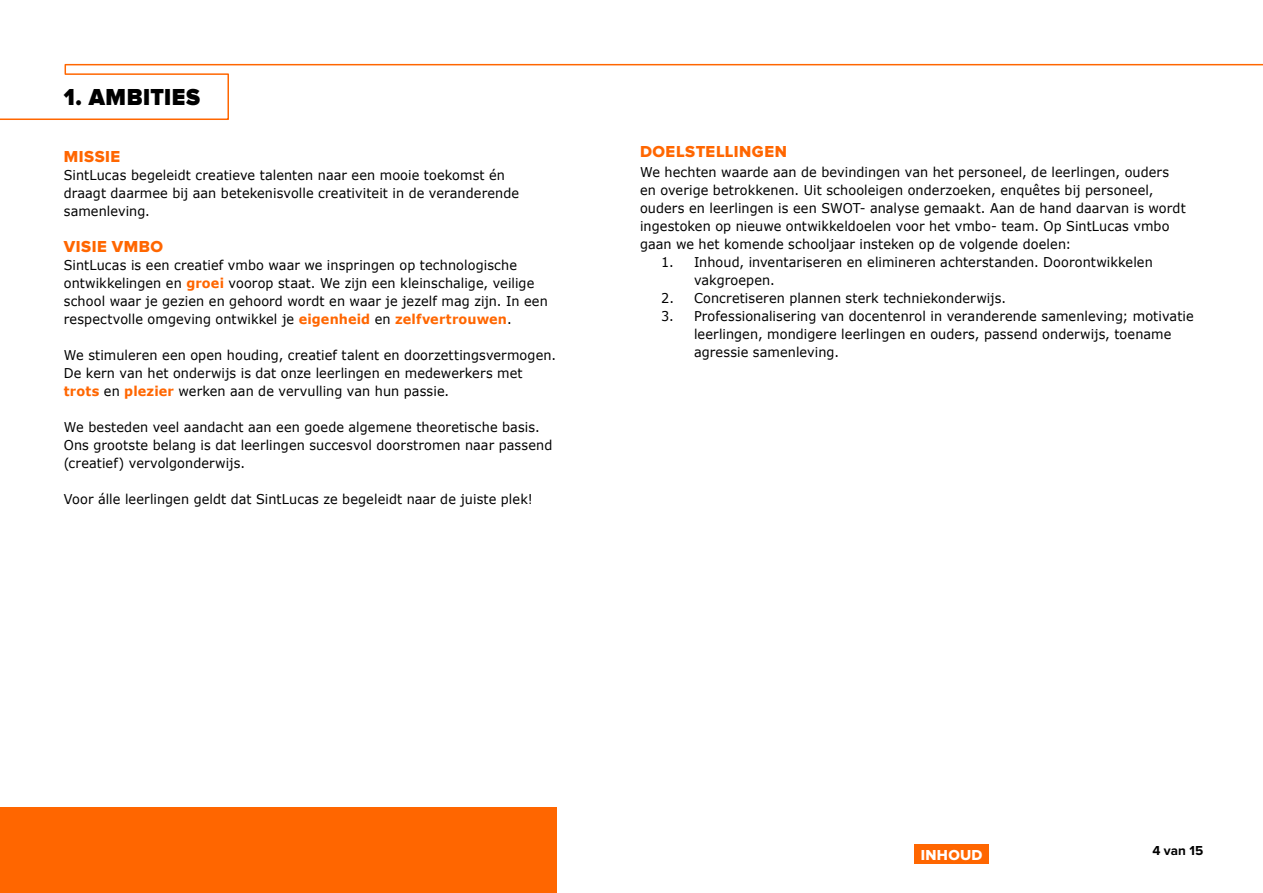
<style>
.page{position:relative;width:1263px;height:893px;background:#fff}
.page>*{position:absolute;margin:0;border:0;box-sizing:border-box;transform-origin:0 0}
.t1{font:900 24px "Proxima Nova";letter-spacing:.025em;color:#000;scale:.95 1}
.t2{font:16.5px "Proxima Nova Extrabld";letter-spacing:.03em;color:#f60}
.t3{font:15px "Proxima Nova Extrabld";letter-spacing:.02em;color:#fff}
.t4{font:13.5px/18px "Verdana";letter-spacing:.005em;color:#000;scale:.95 1}
.t5{font:700 13.5px "Proxima Nova";color:#000}
.s1{font-weight:700;color:#f60}
</style>
<div class="page">
<div style="left:0;top:808px;width:557px;height:85px;background:#f60"></div>
<svg style="left:0;top:63px;width:1263px;height:57px"></svg>
<div style="left:914px;top:845px;width:75px;height:19px;background:#f60"></div>
<h1 class="t1" style="left:64px;top:83px;width:145px">1. AMBITIES</h1>
<p class="t2" style="left:64px;top:147px;width:58px">MISSIE</p>
<p class="t4" style="left:64px;top:166px;width:481px">SintLucas begeleidt creatieve talenten naar een mooie toekomst én draagt daarmee bij aan betekenisvolle creativiteit in de veranderende samenleving.</p>
<p class="t2" style="left:64px;top:237px;width:101px">VISIE VMBO</p>
<p class="t4" style="left:64px;top:256px;width:511px">SintLucas is een creatief vmbo waar we inspringen op technologische ontwikkelingen en <span class="s1">groei</span> voorop staat. We zijn een kleinschalige, veilige school waar je gezien en gehoord wordt en waar je jezelf mag zijn. In een respectvolle omgeving ontwikkel je <span class="s1">eigenheid</span> en <span class="s1">zelfvertrouwen</span>.</p>
<p class="t4" style="left:64px;top:346px;width:520px">We stimuleren een open houding, creatief talent en doorzettingsvermogen.<br>De kern van het onderwijs is dat onze leerlingen en medewerkers met <span class="s1">trots</span> en <span class="s1">plezier</span> werken aan de vervulling van hun passie.</p>
<p class="t4" style="left:64px;top:418px;width:516px">We besteden veel aandacht aan een goede algemene theoretische basis.<br>Ons grootste belang is dat leerlingen succesvol doorstromen naar passend (creatief) vervolgonderwijs.</p>
<p class="t4" style="left:64px;top:490px;width:495px">Voor álle leerlingen geldt dat SintLucas ze begeleidt naar de juiste plek!</p>
<p class="t2" style="left:640px;top:142px;width:149px">DOELSTELLINGEN</p>
<p class="t4" style="left:640px;top:163px;width:576px">We hechten waarde aan de bevindingen van het personeel, de leerlingen, ouders en overige betrokkenen. Uit schooleigen onderzoeken, enquêtes bij personeel, ouders en leerlingen is een SWOT- analyse gemaakt. Aan de hand daarvan is wordt ingestoken op nieuwe ontwikkeldoelen voor het vmbo- team. Op SintLucas vmbo gaan we het komende schooljaar insteken op de volgende doelen:</p>
<p class="t4" style="left:694px;top:253px;width:484px;text-indent:-33px">1. Inhoud, inventariseren en elimineren achterstanden. Doorontwikkelen vakgroepen.</p>
<p class="t4" style="left:661px;top:289px;width:365px">2. Concretiseren plannen sterk techniekonderwijs.</p>
<p class="t4" style="left:694px;top:307px;width:528px;text-indent:-33px">3. Professionalisering van docentenrol in veranderende samenleving; motivatie leerlingen, mondigere leerlingen en ouders, passend onderwijs, toename agressie samenleving.</p>
<p class="t3" style="left:921px;top:847px;width:63px">INHOUD</p>
<p class="t5" style="left:1152px;top:842px;width:53px">4 van 15</p>
</div>
